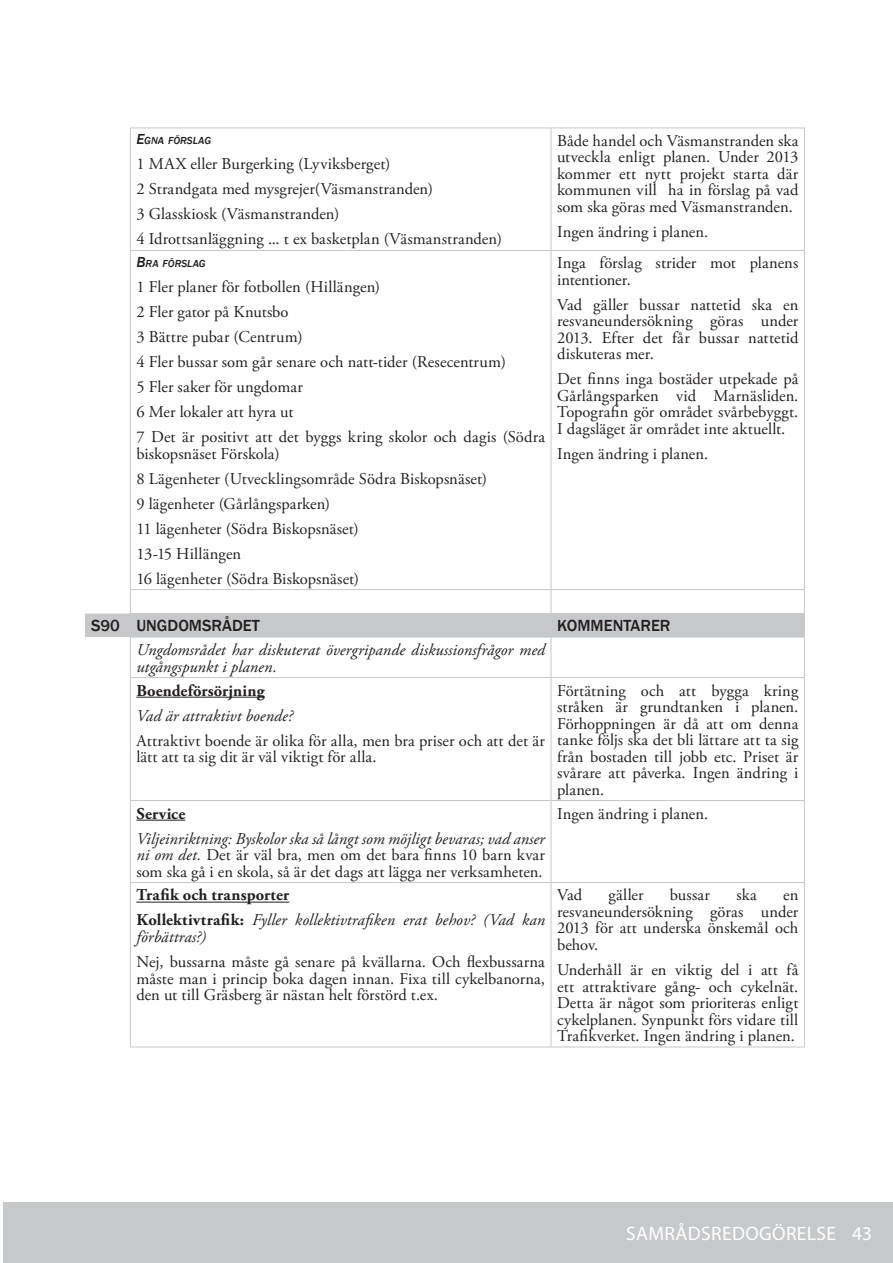
<style>
.page{position:relative;width:893px;height:1263px;background:#fff}
.page>*{position:absolute;margin:0;border:0;box-sizing:border-box;transform-origin:0 0}
.t1{font:19.5px "Myriad Pro";letter-spacing:.02em;color:#fff}
.Huvudtext{font:16.5px/16.5px "Adobe Garamond Pro";letter-spacing:.005em;color:#231f20;text-align:justify}
.Huvudtext-2{font:italic 16.5px/16.5px "Adobe Garamond Pro";letter-spacing:.005em;color:#231f20}
.Huvudtext-3{font:700 16.5px "Adobe Garamond Pro";letter-spacing:.01em;color:#231f20}
.Rubrik_2{font:500 16.5px "Franklin Gothic";color:#231f20}
.Rubrik4{font:italic 500 10.5px "Franklin Gothic";letter-spacing:.005em;color:#231f20}
.s1{font-size:15px}
.s2{font-style:italic}
.s3{font-weight:700;font-style:normal}
</style>
<div class="page">
<div style="left:3px;top:1202px;width:890px;height:61px;background:#c7c8ca"></div>
<hr style="left:130px;top:128px;width:421px;height:1px;background:#c7c8ca">
<hr style="left:130px;top:128px;width:1px;height:122px;background:#c7c8ca">
<hr style="left:551px;top:128px;width:254px;height:1px;background:#c7c8ca">
<hr style="left:551px;top:128px;width:1px;height:122px;background:#c7c8ca">
<hr style="left:804px;top:128px;width:1px;height:122px;background:#c7c8ca">
<hr style="left:130px;top:250px;width:421px;height:1px;background:#c7c8ca">
<hr style="left:130px;top:251px;width:1px;height:338px;background:#c7c8ca">
<hr style="left:551px;top:250px;width:254px;height:1px;background:#c7c8ca">
<hr style="left:551px;top:251px;width:1px;height:338px;background:#c7c8ca">
<hr style="left:804px;top:251px;width:1px;height:338px;background:#c7c8ca">
<hr style="left:130px;top:589px;width:421px;height:1px;background:#c7c8ca">
<hr style="left:551px;top:589px;width:254px;height:1px;background:#c7c8ca">
<svg style="left:85px;top:590px;width:720px;height:87px"></svg>
<hr style="left:130px;top:637px;width:421px;height:1px;background:#c7c8ca">
<hr style="left:130px;top:637px;width:1px;height:40px;background:#c7c8ca">
<hr style="left:551px;top:637px;width:254px;height:1px;background:#c7c8ca">
<hr style="left:551px;top:637px;width:1px;height:40px;background:#c7c8ca">
<hr style="left:804px;top:637px;width:1px;height:40px;background:#c7c8ca">
<hr style="left:130px;top:677px;width:421px;height:1px;background:#c7c8ca">
<hr style="left:130px;top:678px;width:1px;height:122px;background:#c7c8ca">
<hr style="left:551px;top:677px;width:254px;height:1px;background:#c7c8ca">
<hr style="left:551px;top:678px;width:1px;height:122px;background:#c7c8ca">
<hr style="left:804px;top:678px;width:1px;height:122px;background:#c7c8ca">
<hr style="left:130px;top:800px;width:421px;height:1px;background:#c7c8ca">
<hr style="left:130px;top:801px;width:1px;height:81px;background:#c7c8ca">
<hr style="left:551px;top:800px;width:254px;height:1px;background:#c7c8ca">
<hr style="left:551px;top:801px;width:1px;height:81px;background:#c7c8ca">
<hr style="left:804px;top:801px;width:1px;height:81px;background:#c7c8ca">
<hr style="left:130px;top:882px;width:421px;height:1px;background:#c7c8ca">
<hr style="left:130px;top:883px;width:1px;height:164px;background:#c7c8ca">
<hr style="left:551px;top:882px;width:254px;height:1px;background:#c7c8ca">
<hr style="left:551px;top:883px;width:1px;height:164px;background:#c7c8ca">
<hr style="left:804px;top:883px;width:1px;height:164px;background:#c7c8ca">
<hr style="left:130px;top:1047px;width:421px;height:1px;background:#c7c8ca">
<hr style="left:551px;top:1047px;width:254px;height:1px;background:#c7c8ca">
<hr style="left:136px;top:697px;width:129px;height:1px;background:#231f20">
<hr style="left:136px;top:820px;width:49px;height:1px;background:#231f20">
<hr style="left:136px;top:902px;width:153px;height:1px;background:#231f20">
<p class="Rubrik4" style="left:136px;top:134px;width:76px"><span class="s1">E</span>GNA FÖRSLAG</p>
<p class="Huvudtext" style="left:136px;top:157px;width:255px">1 MAX eller Burgerking (Lyviksberget)</p>
<p class="Huvudtext" style="left:136px;top:182px;width:298px">2 Strandgata med mysgrejer(Väsmanstranden)</p>
<p class="Huvudtext" style="left:136px;top:207px;width:204px">3 Glasskiosk (Väsmanstranden)</p>
<p class="Huvudtext" style="left:136px;top:232px;width:367px">4 Idrottsanläggning ... t ex basketplan (Väsmanstranden)</p>
<p class="Rubrik4" style="left:136px;top:257px;width:71px"><span class="s1">B</span>RA FÖRSLAG</p>
<p class="Huvudtext" style="left:136px;top:279px;width:245px">1 Fler planer för fotbollen (Hillängen)</p>
<p class="Huvudtext" style="left:136px;top:304px;width:154px">2 Fler gator på Knutsbo</p>
<p class="Huvudtext" style="left:136px;top:329px;width:168px">3 Bättre pubar (Centrum)</p>
<p class="Huvudtext" style="left:136px;top:354px;width:371px">4 Fler bussar som går senare och natt-tider (Resecentrum)</p>
<p class="Huvudtext" style="left:136px;top:379px;width:168px">5 Fler saker för ungdomar</p>
<p class="Huvudtext" style="left:136px;top:404px;width:159px">6 Mer lokaler att hyra ut</p>
<p class="Huvudtext" style="left:136px;top:429px;width:410px">7 Det är positivt att det byggs kring skolor och dagis (Södra biskopsnäset Förskola)</p>
<p class="Huvudtext" style="left:136px;top:471px;width:352px">8 Lägenheter (Utvecklingsområde Södra Biskopsnäset)</p>
<p class="Huvudtext" style="left:136px;top:496px;width:195px">9 lägenheter (Gårlångsparken)</p>
<p class="Huvudtext" style="left:136px;top:521px;width:224px">11 lägenheter (Södra Biskopsnäset)</p>
<p class="Huvudtext" style="left:136px;top:546px;width:106px">13-15 Hillängen</p>
<p class="Huvudtext" style="left:136px;top:571px;width:224px">16 lägenheter (Södra Biskopsnäset)</p>
<p class="Huvudtext" style="left:557px;top:133px;width:243px">Både handel och Väsmanstranden ska utveckla enligt planen. Under 2013 kommer ett nytt projekt starta där kommunen vill ha in förslag på vad som ska göras med Väsmanstranden.</p>
<p class="Huvudtext" style="left:557px;top:224px;width:153px">Ingen ändring i planen.</p>
<p class="Huvudtext" style="left:557px;top:256px;width:243px">Inga förslag strider mot planens intentioner.</p>
<p class="Huvudtext" style="left:557px;top:297px;width:243px">Vad gäller bussar nattetid ska en resvaneundersökning göras under 2013. Efter det får bussar nattetid diskuteras mer.</p>
<p class="Huvudtext" style="left:557px;top:372px;width:243px">Det finns inga bostäder utpekade på Gårlångsparken vid Marnäsliden.<br>Topografin gör området svårbebyggt.<br>I dagsläget är området inte aktuellt.</p>
<p class="Huvudtext" style="left:557px;top:446px;width:153px">Ingen ändring i planen.</p>
<p class="Rubrik_2" style="left:91px;top:615px;width:30px">S90</p>
<p class="Rubrik_2" style="left:136px;top:615px;width:125px">UNGDOMSRÅDET</p>
<p class="Rubrik_2" style="left:557px;top:615px;width:115px">KOMMENTARER</p>
<p class="Huvudtext-2" style="left:136px;top:642px;width:410px">Ungdomsrådet har diskuterat övergripande diskussionsfrågor med utgångspunkt i planen.</p>
<p class="Huvudtext-3" style="left:136px;top:681px;width:130px">Boendeförsörjning</p>
<p class="Huvudtext-2" style="left:136px;top:707px;width:158px">Vad är attraktivt boende?</p>
<p class="Huvudtext" style="left:136px;top:733px;width:410px">Attraktivt boende är olika för alla, men bra priser och att det är lätt att ta sig dit är väl viktigt för alla.</p>
<p class="Huvudtext" style="left:557px;top:683px;width:243px">Förtätning och att bygga kring stråken är grundtanken i planen.<br>Förhoppningen är då att om denna tanke följs ska det bli lättare att ta sig från bostaden till jobb etc. Priset är svårare att påverka. Ingen ändring i planen.</p>
<p class="Huvudtext-3" style="left:136px;top:804px;width:50px">Service</p>
<p class="Huvudtext" style="left:136px;top:831px;width:410px"><span class="s2">Viljeinriktning: Byskolor ska så långt som möjligt bevaras; vad anser ni om det.</span> Det är väl bra, men om det bara finns 10 barn kvar som ska gå i en skola, så är det dags att lägga ner verksamheten.</p>
<p class="Huvudtext-3" style="left:136px;top:886px;width:154px">Trafik och transporter</p>
<p class="Huvudtext-2" style="left:136px;top:912px;width:410px"><span class="s3">Kollektivtrafik:</span> Fyller kollektivtrafiken erat behov? (Vad kan förbättras?)</p>
<p class="Huvudtext" style="left:136px;top:954px;width:410px">Nej, bussarna måste gå senare på kvällarna. Och flexbussarna måste man i princip boka dagen innan. Fixa till cykelbanorna, den ut till Gräsberg är nästan helt förstörd t.ex.</p>
<p class="Huvudtext" style="left:557px;top:806px;width:153px">Ingen ändring i planen.</p>
<p class="Huvudtext" style="left:557px;top:887px;width:27px">Vad</p>
<p class="Huvudtext" style="left:608px;top:887px;width:36px">gäller</p>
<p class="Huvudtext" style="left:670px;top:887px;width:42px">bussar</p>
<p class="Huvudtext" style="left:736px;top:887px;width:22px">ska</p>
<p class="Huvudtext" style="left:557px;top:887px;width:243px;text-indent:226px">en resvaneundersökning göras under 2013 för att underska önskemål och behov.</p>
<p class="Huvudtext" style="left:557px;top:962px;width:243px">Underhåll är en viktig del i att få ett attraktivare gång- och cykelnät.<br>Detta är något som prioriteras enligt cykelplanen. Synpunkt förs vidare till Trafikverket. Ingen ändring i planen.</p>
<p class="t1" style="left:626px;top:1221px;width:248px">SAMRÅDSREDOGÖRELSE 43</p>
</div>
